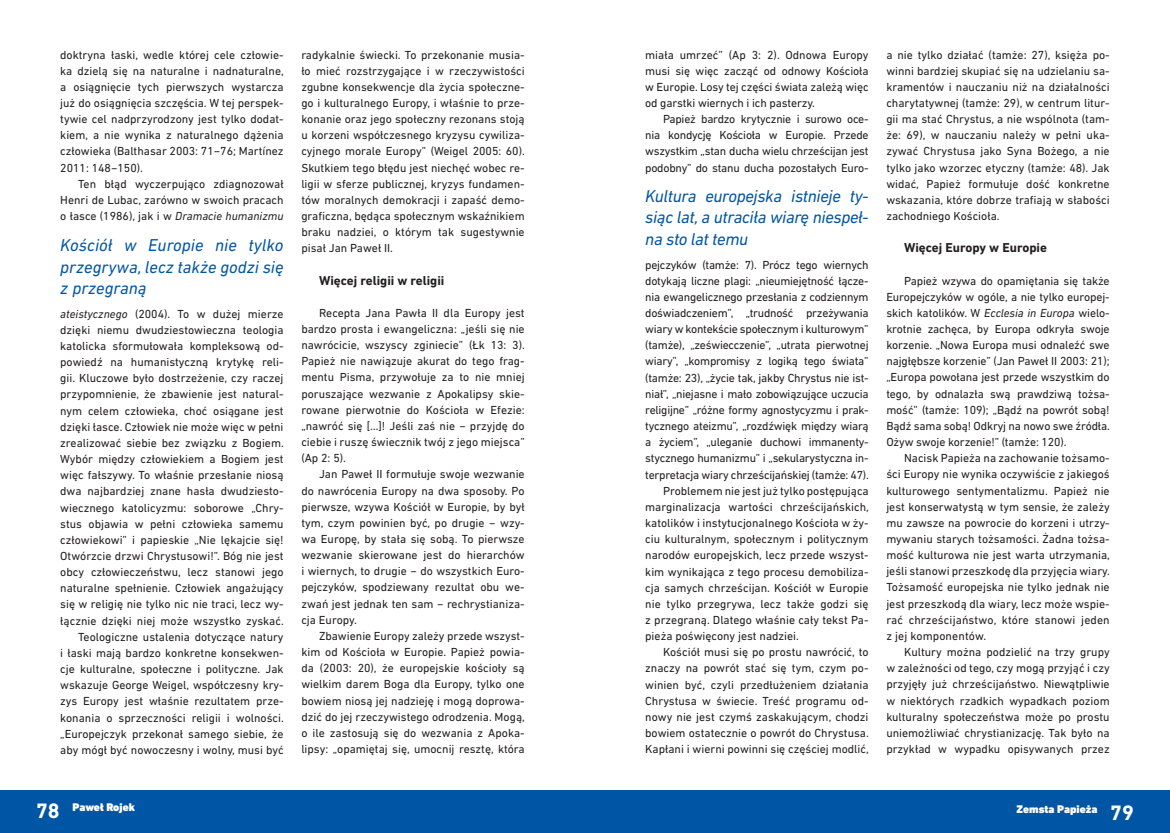
<style>
.page{position:relative;width:1170px;height:833px;background:#fff}
.page>*{position:absolute;margin:0;border:0;box-sizing:border-box;transform-origin:0 0}
.t1{font:700 21.25px "DIN Next LT Pro";color:#fff}
.t2{font:italic 17.5px/21.9px "DIN Next LT Pro";letter-spacing:-.02em;color:#0155a5;text-align:justify}
.t3{font:700 13.12px "DIN Next LT Pro";color:#231f20}
.t4{font:11.88px/16.1px "DIN Next LT Pro";color:#231f20;text-align:justify}
.t5{font:11.88px "DIN Next LT Pro";letter-spacing:-.02em;color:#231f20}
.t6{font:900 11.25px "DIN Next LT Pro";color:#fff}
.s1{font-style:italic}
</style>
<div class="page">
<div style="left:0;top:790px;width:585px;height:43px;background:#0155a5"></div>
<div style="left:585px;top:790px;width:584px;height:43px;background:#0155a5"></div>
<p class="t4" style="left:60px;top:46px;width:225px">doktryna łaski, wedle której cele człowie&shy;ka dzielą się na naturalne i nadnaturalne, a osiągnięcie tych pierwszych wystarcza już do osiągnięcia szczęścia. W tej perspek&shy;tywie cel nadprzyrodzony jest tylko dodat&shy;kiem, a nie wynika z naturalnego dążenia człowieka (Balthasar 2003: 71−76; Martínez 2011: 148−150).</p>
<p class="t4" style="left:60px;top:175px;width:225px;text-indent:18px">Ten błąd wyczerpująco zdiagnozował Henri de Lubac, zarówno w swoich pracach o łasce (1986), jak i w <span class="s1">Dramacie humanizmu</span></p>
<h2 class="t2" style="left:60px;top:233px;width:225px">Kościół w Europie nie tylko przegrywa, lecz także godzi się z przegraną</h2>
<p class="t4" style="left:60px;top:305px;width:225px;text-align:right"><span class="s1">ateistycznego</span> (2004). To w dużej mierze dzięki niemu dwudziestowieczna teologia katolicka sformułowała kompleksową od&shy;powiedź na humanistyczną krytykę reli&shy;gii. Kluczowe było dostrzeżenie, czy raczej przypomnienie, że zbawienie jest natural&shy;nym celem człowieka, choć osiągane jest dzięki łasce. Człowiek nie może więc w pełni zrealizować siebie bez związku z Bogiem.<br>Wybór między człowiekiem a Bogiem jest więc fałszywy. To właśnie przesłanie niosą dwa najbardziej znane hasła dwudziesto&shy;wiecznego katolicyzmu: soborowe „Chry&shy;stus objawia w pełni człowieka samemu człowiekowi” i papieskie „N ie lękajcie się!<br>Otwórzcie drzwi Chrystusowi!”. Bóg nie jest obcy człowieczeństwu, lecz stanowi jego naturalne spełnienie. Człowiek angażujący się w religię nie tylko nic nie traci, lecz wy&shy;łącznie dzięki niej może wszystko zyskać.<br>Teologiczne ustalenia dotyczące natury<br>i łaski mają bardzo konkretne konsekwen&shy;cje kulturalne, społeczne i polityczne. Jak wskazuje George Weigel, współczesny kry&shy;zys Europy jest właśnie rezultatem prze&shy;konania o sprzeczności religii i wolności. „Europejczyk przekonał samego siebie, że aby mógł być nowoczesny i wolny, musi być</p>
<p class="t4" style="left:301px;top:46px;width:225px">radykalnie świecki. To przekonanie musia&shy;ło mieć rozstrzygające i w rzeczywistości zgubne konsekwencje dla życia społeczne&shy;go i kulturalnego Europy, i właśnie to prze&shy;konanie oraz jego społeczny rezonans stoją u korzeni współczesnego kryzysu cywiliza&shy;cyjnego morale Europy” (Weigel 2005: 60).<br>Skutkiem tego błędu jest niechęć wobec re&shy;ligii w sferze publicznej, kryzys fundamen&shy;tów moralnych demokracji i zapaść demo&shy;graficzna, będąca społecznym wskaźnikiem braku nadziei, o którym tak sugestywnie pisał Jan Paweł II.</p>
<p class="t3" style="left:319px;top:272px;width:127px">Więcej religii w religii</p>
<p class="t4" style="left:301px;top:304px;width:225px;text-indent:18px">Recepta Jana Pawła II dla Europy jest bardzo prosta i ewangeliczna: „jeśli się nie nawrócicie, wszyscy zginiecie” (Łk 13: 3).<br>Papież nie nawiązuje akurat do tego frag&shy;mentu Pisma, przywołuje za to nie mniej poruszające wezwanie z Apokalipsy skie&shy;rowane pierwotnie do Kościoła w Efezie: „nawróć się […]! Jeśli zaś nie − przyjdę do ciebie i ruszę świecznik twój z jego miejsca” (Ap 2: 5).</p>
<p class="t4" style="left:301px;top:466px;width:225px;text-indent:18px">Jan Paweł II formułuje swoje wezwanie do nawrócenia Europy na dwa sposoby. Po pierwsze, wzywa Kościół w Europie, by był tym, czym powinien być, po drugie − wzy&shy;wa Europę, by stała się sobą. To pierwsze wezwanie skierowane jest do hierarchów i wiernych, to drugie − do wszystkich Euro&shy;pejczyków, spodziewany rezultat obu we&shy;zwań jest jednak ten sam − rechrystianiza&shy;cja Europy.</p>
<p class="t4" style="left:301px;top:627px;width:225px;text-indent:18px">Zbawienie Europy zależy przede wszyst&shy;kim od Kościoła w Europie. Papież powia&shy;da (2003: 20), że europejskie kościoły są wielkim darem Boga dla Europy, tylko one bowiem niosą jej nadzieję i mogą doprowa&shy;dzić do jej rzeczywistego odrodzenia. Mogą, o ile zastosują się do wezwania z Apoka&shy;lipsy: „opamiętaj się, umocnij resztę, która</p>
<p class="t4" style="left:645px;top:46px;width:225px">miała umrzeć” (Ap 3: 2). Odnowa Europy musi się więc zacząć od odnowy Kościoła w Europie. Losy tej części świata zależą więc od garstki wiernych i ich pasterzy.</p>
<p class="t4" style="left:645px;top:111px;width:225px;text-indent:18px">Papież bardzo krytycznie i surowo oce&shy;nia kondycję Kościoła w Europie. Przede wszystkim „stan ducha wielu chrześcijan jest podobny” do stanu ducha pozostałych Euro-</p>
<h2 class="t2" style="left:645px;top:184px;width:225px">Kultura europejska istnieje ty&shy;siąc lat, a utraciła wiarę niespeł&shy;na sto lat temu</h2>
<p class="t5" style="left:645px;top:258px;width:225px">pejczyków (tamże: 7). Prócz tego wiernych</p>
<p class="t5" style="left:645px;top:274px;width:225px">dotykają liczne plagi: „nieumiejętność łącze-</p>
<p class="t5" style="left:645px;top:290px;width:225px">nia ewangelicznego przesłania z codziennym</p>
<p class="t5" style="left:645px;top:306px;width:225px">doświadczeniem”, „trudność przeżywania</p>
<p class="t5" style="left:645px;top:322px;width:225px">wiary w kontekście społecznym i kulturowym”</p>
<p class="t5" style="left:645px;top:338px;width:225px">(tamże), „zeświecczenie”, „utrata pierwotnej</p>
<p class="t5" style="left:645px;top:354px;width:225px">wiary”, „kompromisy z logiką tego świata”</p>
<p class="t5" style="left:645px;top:371px;width:225px">(tamże: 23), „życie tak, jakby Chrystus nie ist-</p>
<p class="t5" style="left:645px;top:387px;width:225px">niał”, „niejasne i mało zobowiązujące uczucia</p>
<p class="t5" style="left:645px;top:403px;width:225px">religijne” „różne formy agnostycyzmu i prak-</p>
<p class="t5" style="left:645px;top:419px;width:225px">tycznego ateizmu”, „rozdźwięk między wiarą</p>
<p class="t5" style="left:645px;top:435px;width:225px">a życiem”, „uleganie duchowi immanenty-</p>
<p class="t5" style="left:645px;top:451px;width:225px">stycznego humanizmu” i „sekularystyczna in-</p>
<p class="t5" style="left:645px;top:468px;width:225px">terpretacja wiary chrześcijańskiej (tamże: 47).</p>
<p class="t4" style="left:663px;top:482px;width:207px">Problemem nie jest już tylko postępująca</p>
<p class="t4" style="left:645px;top:498px;width:225px">marginalizacja wartości chrześcijańskich,</p>
<p class="t4" style="left:645px;top:515px;width:225px">katolików i instytucjonalnego Kościoła w ży-</p>
<p class="t4" style="left:645px;top:531px;width:225px">ciu kulturalnym, społecznym i politycznym</p>
<p class="t4" style="left:645px;top:547px;width:225px">narodów europejskich, lecz przede wszyst-</p>
<p class="t4" style="left:645px;top:563px;width:225px">kim wynikająca z tego procesu demobiliza-</p>
<p class="t4" style="left:645px;top:579px;width:225px">cja samych chrześcijan. Kościół w Europie</p>
<p class="t4" style="left:645px;top:595px;width:225px">nie tylko przegrywa, lecz także godzi się</p>
<p class="t4" style="left:645px;top:611px;width:225px">z przegraną. Dlatego właśnie cały tekst Pa-</p>
<p class="t4" style="left:645px;top:628px;width:155px">pieża poświęcony jest nadziei.</p>
<p class="t4" style="left:663px;top:644px;width:207px">Kościół musi się po prostu nawrócić, to</p>
<p class="t4" style="left:645px;top:660px;width:225px">znaczy na powrót stać się tym, czym po-</p>
<p class="t4" style="left:645px;top:676px;width:225px">winien być, czyli przedłużeniem działania</p>
<p class="t4" style="left:645px;top:692px;width:225px">Chrystusa w świecie. Treść programu od-</p>
<p class="t4" style="left:645px;top:708px;width:225px">nowy nie jest czymś zaskakującym, chodzi</p>
<p class="t4" style="left:645px;top:725px;width:225px">bowiem ostatecznie o powrót do Chrystusa.</p>
<p class="t4" style="left:645px;top:741px;width:225px">Kapłani i wierni powinni się częściej modlić,</p>
<p class="t4" style="left:886px;top:46px;width:225px">a nie tylko działać (tamże: 27), księża po&shy;winni bardziej skupiać się na udzielaniu sa&shy;kramentów i nauczaniu niż na działalności charytatywnej (tamże: 29), w centrum litur&shy;gii ma stać Chrystus, a nie wspólnota (tam&shy;że: 69), w nauczaniu należy w pełni uka&shy;zywać Chrystusa jako Syna Bożego, a nie tylko jako wzorzec etyczny (tamże: 48). Jak widać, Papież formułuje dość konkretne wskazania, które dobrze trafiają w słabości zachodniego Kościoła.</p>
<p class="t3" style="left:904px;top:240px;width:144px">Więcej Europy w Europie</p>
<p class="t4" style="left:886px;top:272px;width:225px;text-indent:18px">Papież wzywa do opamiętania się także Europejczyków w ogóle, a nie tylko europej&shy;skich katolików. W <span class="s1">Ecclesia in Europa</span> wielo&shy;krotnie zachęca, by Europa odkryła swoje korzenie. „Nowa Europa musi odnaleźć swe najgłębsze korzenie” (Jan Paweł II 2003: 21); „Europa powołana jest przede wszystkim do tego, by odnalazła swą prawdziwą tożsa&shy;mość” (tamże: 109); „Bądź na powrót sobą!<br>Bądź sama sobą! Odkryj na nowo swe źródła.<br>Ożyw swoje korzenie!” (tamże: 120).</p>
<p class="t4" style="left:886px;top:450px;width:225px;text-indent:18px">Nacisk Papieża na zachowanie tożsamo&shy;ści Europy nie wynika oczywiście z jakiegoś kulturowego sentymentalizmu. Papież nie jest konserwatystą w tym sensie, że zależy mu zawsze na powrocie do korzeni i utrzy&shy;mywaniu starych tożsamości. Żadna tożsa&shy;mość kulturowa nie jest warta utrzymania, jeśli stanowi przeszkodę dla przyjęcia wiary.<br>Tożsamość europejska nie tylko jednak nie jest przeszkodą dla wiary, lecz może wspie&shy;rać chrześcijaństwo, które stanowi jeden z jej komponentów.</p>
<p class="t4" style="left:886px;top:644px;width:225px;text-indent:18px">Kultury można podzielić na trzy grupy w zależności od tego, czy mogą przyjąć i czy przyjęły już chrześcijaństwo. N iewątpliwie w niektórych rzadkich wypadkach poziom kulturalny społeczeństwa może po prostu uniemożliwiać chrystianizację. Tak było na przykład w wypadku opisywanych przez</p>
<h1 class="t1" style="left:36px;top:798px;width:25px">78</h1>
<h1 class="t1" style="left:1110px;top:800px;width:25px">79</h1>
<p class="t6" style="left:73px;top:801px;width:64px">Paweł Rojek</p>
<p class="t6" style="left:1016px;top:802px;width:82px">Zemsta Papieża</p>
</div>
